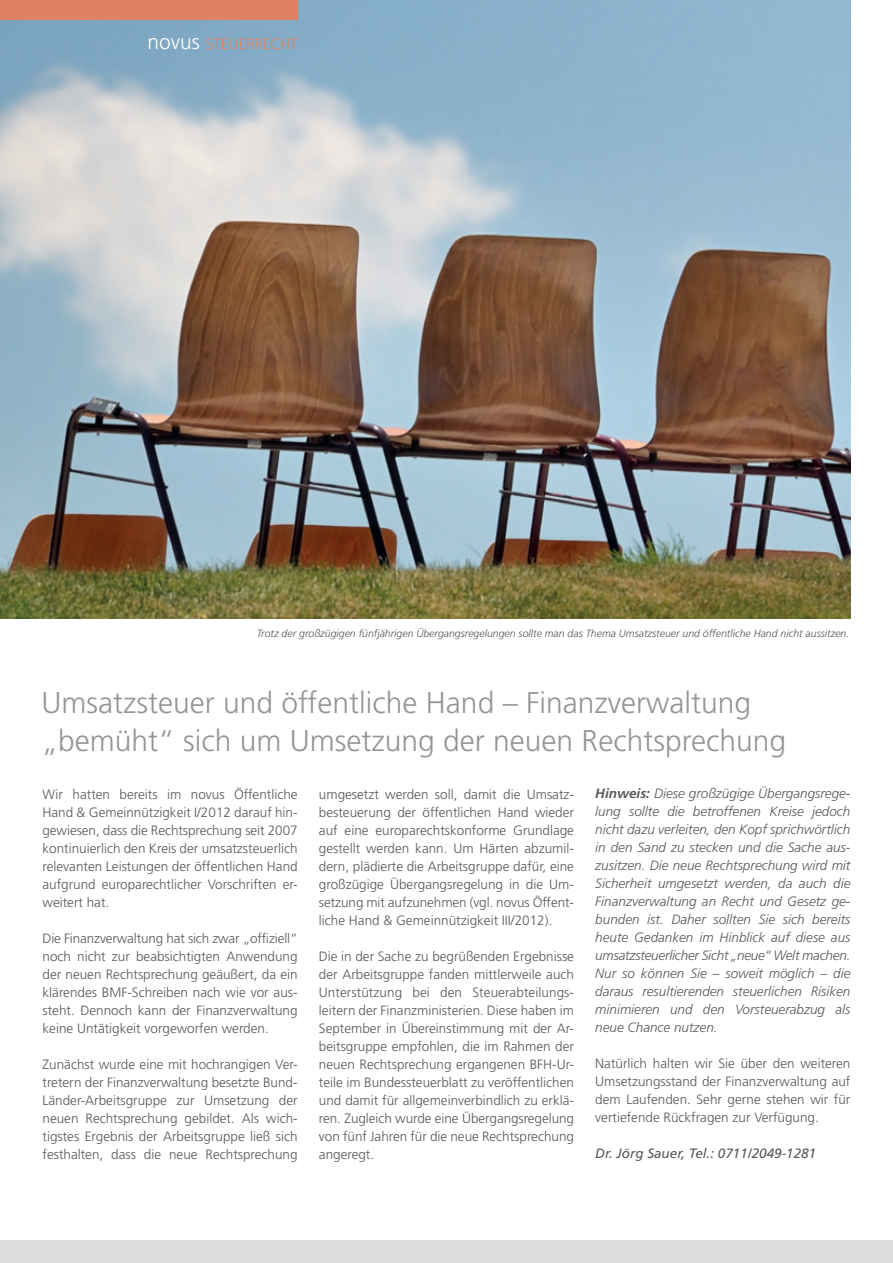
<style>
.page{position:relative;width:893px;height:1263px;background:#fff}
.page>*{position:absolute;margin:0;border:0;box-sizing:border-box;transform-origin:0 0}
.t1{font:300 30px/37.5px "Frutiger LT Std";color:#939598}
.t2{font:300 15px "Frutiger LT Std";color:#de8263}
.t3{font:300 13.5px/18px "Frutiger LT Std";color:#57585a;text-align:justify}
.t4{font:italic 300 13.5px/18px "Frutiger LT Std";color:#57585a;text-align:justify}
.t5{font:italic 13.5px "Frutiger LT Std";color:#57585a}
.t6{font:italic 300 10.5px "Frutiger LT Std";color:#57585a}
.s1{font-size:21px;color:#fff}
.s2{font-weight:700}
</style>
<div class="page">
<img style="left:0;top:0;width:850px;height:619px">
<div style="left:0;top:0;width:298px;height:19px;background:#de8263"></div>
<div style="left:0;top:1241px;width:893px;height:22px;background:#dcdddf"></div>
<p class="t2" style="left:148px;top:36px;width:125px"><span class="s1">novus</span> STEUERRECH</p>
<p class="t2" style="left:290px;top:36px;width:9px">T</p>
<p class="t6" style="left:257px;top:627px;width:594px">Trotz der großzügigen fünfjährigen Übergangsregelungen sollte man das Thema Umsatzsteuer und öffentliche Hand nicht aussitzen.</p>
<h1 class="t1" style="left:41px;top:684px;width:746px">Umsatzsteuer und öffentliche Hand – Finanzverwaltung „bemüht“ sich um Umsetzung der neuen Rechtsprechung</h1>
<p class="t3" style="left:43px;top:785px;width:257px">Wir hatten bereits im novus Öffentliche Hand &amp; Gemeinnützigkeit I/2012 darauf hin&shy;gewiesen, dass die Rechtsprechung seit 2007 kontinuierlich den Kreis der umsatzsteuerlich relevanten Leistungen der öffentlichen Hand aufgrund europarechtlicher Vorschriften er&shy;weitert hat.</p>
<p class="t3" style="left:43px;top:929px;width:257px">Die Finanzverwaltung hat sich zwar „offiziell“ noch nicht zur beabsichtigten Anwendung der neuen Rechtsprechung geäußert, da ein klärendes BMF-Schreiben nach wie vor aus&shy;steht. Dennoch kann der Finanzverwaltung keine Untätigkeit vorgeworfen werden.</p>
<p class="t3" style="left:43px;top:1055px;width:257px">Zunächst wurde eine mit hochrangigen Ver&shy;tretern der Finanzverwaltung besetzte Bund-Länder-Arbeitsgruppe zur Umsetzung der neuen Rechtsprechung gebildet. Als wich&shy;tigstes Ergebnis der Arbeitsgruppe ließ sich festhalten, dass die neue Rechtsprechung</p>
<p class="t4" style="left:595px;top:785px;width:257px"><span class="s2">Hinweis:</span> Diese großzügige Übergangsrege&shy;lung sollte die betroffenen Kreise jedoch nicht dazu verleiten, den Kopf sprichwörtlich in den Sand zu stecken und die Sache aus&shy;zusitzen. Die neue Rechtsprechung wird mit Sicherheit umgesetzt werden, da auch die Finanzverwaltung an Recht und Gesetz ge&shy;bunden ist. Daher sollten Sie sich bereits heute Gedanken im Hinblick auf diese aus umsatzsteuerlicher Sicht „neue“ Welt machen.<br>Nur so können Sie – soweit möglich – die daraus resultierenden steuerlichen Risiken minimieren und den Vorsteuerabzug als neue Chance nutzen.</p>
<p class="t3" style="left:595px;top:1055px;width:257px">Natürlich halten wir Sie über den weiteren Umsetzungsstand der Finanzverwaltung auf dem Laufenden. Sehr gerne stehen wir für vertiefende Rückfragen zur Verfügung.</p>
<p class="t5" style="left:595px;top:1146px;width:222px">Dr. Jörg Sauer, Tel.: 0711/2049-1281</p>
<p class="t3" style="left:319px;top:785px;width:257px">umgesetzt werden soll, damit die Umsatz&shy;besteuerung der öffentlichen Hand wieder auf eine europarechtskonforme Grundlage gestellt werden kann. Um Härten abzumil&shy;dern, plädierte die Arbeitsgruppe dafür, eine großzügige Ü bergangsregelung in die Um&shy;setzung mit aufzunehmen (vgl. novus Öffent&shy;liche Hand &amp; Gemeinnützigkeit III/2012).</p>
<p class="t3" style="left:319px;top:947px;width:257px">Die in der Sache zu begrüßenden Ergebnisse der Arbeitsgruppe fanden mittlerweile auch Unterstützung bei den Steuerabteilungs&shy;leitern der Finanzministerien. Diese haben im September in Ü bereinstimmung mit der Ar&shy;beitsgruppe empfohlen, die im Rahmen der neuen Rechtsprechung ergangenen BFH-Ur&shy;teile im Bundessteuerblatt zu veröffentlichen und damit für allgemeinverbindlich zu erklä&shy;ren. Zugleich wurde eine Ü bergangsregelung von fünf Jahren für die neue Rechtsprechung angeregt.</p>
</div>
